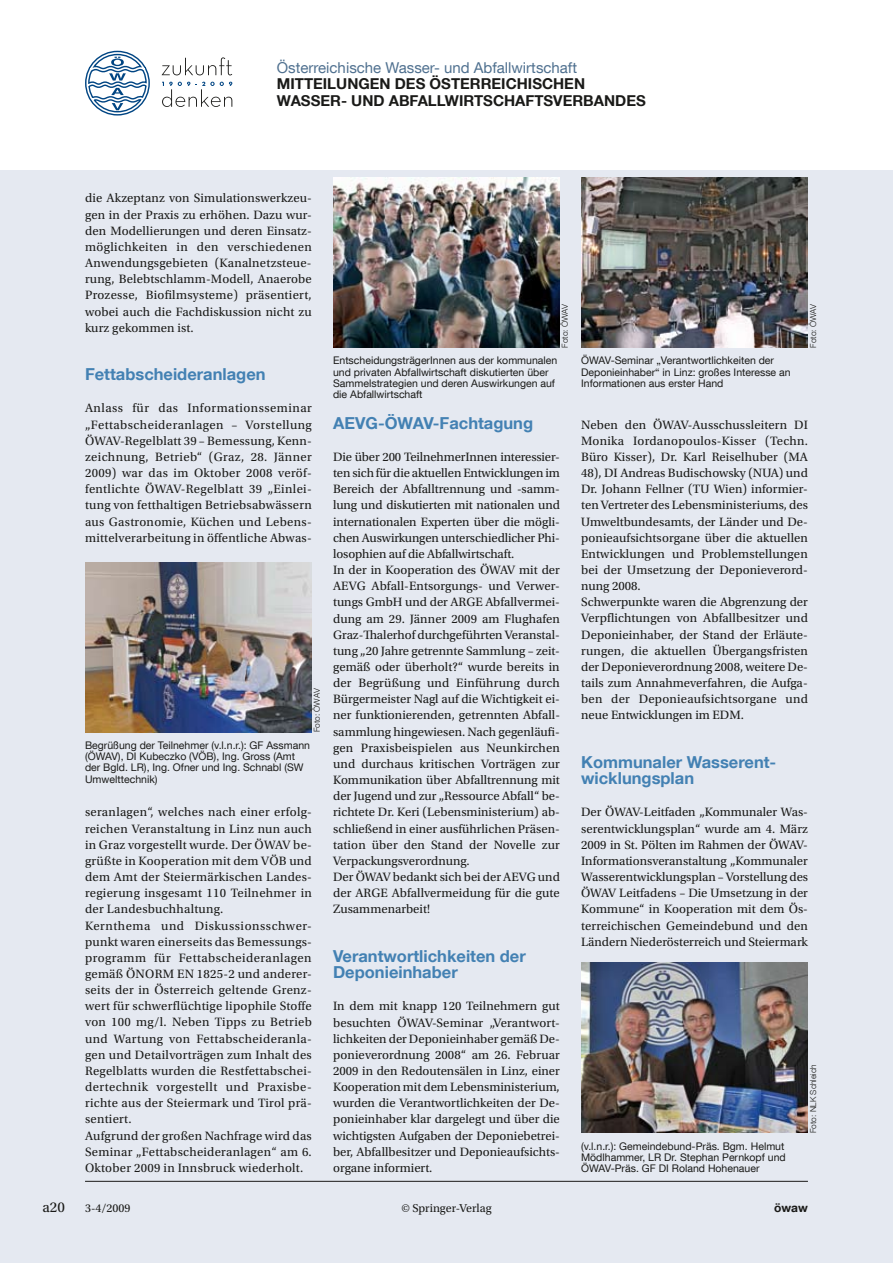
<style>
.page{position:relative;width:893px;height:1263px;background:#fff}
.page>*{position:absolute;margin:0;border:0;box-sizing:border-box;transform-origin:0 0}
.t1{font:700 16.5px/16.2px "Helvetica Neue LT Com";color:#4381b3}
.t2{font:700 15px/16.5px "Helvetica Neue LT Com";color:#1a1a18}
.t3{font:15px "Helvetica Neue LT Com";color:#4f708f}
.t4{font:15px "Utopia Std";color:#1a1a18}
.t5{font:12.75px/16.2px "Utopia Std";letter-spacing:.005em;color:#1a1a18;text-align:justify}
.t6{font:12px "Utopia Std";color:#1a1a18}
.t7{font:700 12px "Helvetica Neue LT Com";color:#1a1a18}
.t8{font:10.5px/11.2px "Helvetica Neue LT Com";color:#1a1a18}
.t9{font:300 8.25px "Helvetica Neue LT Com";color:#1a1a18}
</style>
<div class="page">
<div style="left:0;top:170px;width:893px;height:1093px;background:#e5e9f1"></div>
<hr style="left:85px;top:1181px;width:723px;height:1px;background:#1a1a18">
<svg style="left:85px;top:51px;width:65px;height:65px"></svg>
<svg style="left:162px;top:57px;width:70px;height:18px"></svg>
<svg style="left:162px;top:82px;width:70px;height:25px"></svg>
<img style="left:85px;top:562px;width:227px;height:170px">
<img style="left:581px;top:178px;width:227px;height:170px">
<img style="left:581px;top:963px;width:227px;height:170px">
<img style="left:333px;top:178px;width:227px;height:170px">
<p class="t3" style="left:277px;top:58px;width:302px">Österreichische Wasser- und Abfallwirtschaft</p>
<p class="t2" style="left:277px;top:75px;width:370px">MITTEILUNGEN DES ÖSTERREICHISCHEN<br>WASSER- UND ABFALLWIRTSCHAFTSVERBANDES</p>
<p class="t5" style="left:85px;top:190px;width:228px">die Akzeptanz von Simulationswerkzeu&shy;gen in der Praxis zu erhöhen. Dazu wur&shy;den Modellierungen und deren Einsatz&shy;möglichkeiten in den verschiedenen Anwendungsgebieten (Kanalnetzsteue&shy;rung, Belebtschlamm-Modell, Anaerobe Prozesse, Biofilmsysteme) präsentiert, wobei auch die Fachdiskussion nicht zu kurz gekommen ist.</p>
<p class="t1" style="left:85px;top:366px;width:182px">Fettabscheideranlagen</p>
<p class="t5" style="left:85px;top:400px;width:228px">Anlass für das Informationsseminar „Fettabscheideranlagen – Vorstellung ÖWAV-Regelblatt 39 – Bemessung, Kenn&shy;zeichnung, Betrieb“ (Graz, 28. Jänner 2009) war das im Oktober 2008 veröf&shy;fentlichte ÖWAV-Regelblatt 39 „Einlei&shy;tung von fetthaltigen Betriebsabwässern aus Gastronomie, Küchen und Lebens&shy;mittelverarbeitung in öffentliche Abwas-</p>
<p class="t9" style="left:312px;top:732px;width:45px;rotate:-90deg">Foto: ÖWAV</p>
<p class="t8" style="left:85px;top:739px;width:227px">Begrüßung der Teilnehmer (v.l.n.r.): GF Assmann (ÖWAV), DI Kubeczko (VÖB), Ing. Gross (Amt der Bgld. LR), Ing. Ofner und Ing. Schnabl (SW Umwelttechnik)</p>
<p class="t5" style="left:85px;top:804px;width:228px;text-align:left">seranlagen“, welches nach einer erfolg&shy;reichen Veranstaltung in Linz nun auch in Graz vorgestellt wurde. Der ÖWAV be&shy;grüßte in Kooperation mit dem VÖB und dem Amt der Steiermärkischen Landes&shy;regierung insgesamt 110 Teilnehmer in der Landesbuchhaltung.<br>Kernthema und Diskussionsschwer&shy;punkt waren einerseits das Bemessungs&shy;programm für Fettabscheideranlagen gemäß ÖNORM EN 1825-2 und anderer&shy;seits der in Österreich geltende Grenz&shy;wert für schwerflüchtige lipophile Stoffe von 100 mg/l. Neben Tipps zu Betrieb und Wartung von Fettabscheideranla&shy;gen und Detailvorträgen zum Inhalt des Regelblatts wurden die Restfettabschei&shy;dertechnik vorgestellt und Praxisbe&shy;richte aus der Steiermark und Tirol prä&shy;sentiert.<br>Aufgrund der großen Nachfrage wird das Seminar „Fettabscheideranlagen“ am 6.<br>Oktober 2009 in Innsbruck wiederholt.</p>
<p class="t9" style="left:560px;top:348px;width:45px;rotate:-90deg">Foto: ÖWAV</p>
<p class="t8" style="left:333px;top:355px;width:226px">EntscheidungsträgerInnen aus der kommunalen und privaten Abfallwirtschaft diskutierten über Sammelstrategien und deren Auswirkungen auf die Abfallwirtschaft</p>
<p class="t1" style="left:333px;top:414px;width:202px">AEVG-ÖWAV-Fachtagung</p>
<p class="t5" style="left:333px;top:449px;width:228px;text-align:left">Die über 200 TeilnehmerInnen interessier&shy;ten sich für die aktuellen Entwicklungen im Bereich der Abfalltrennung und -samm&shy;lung und diskutierten mit nationalen und internationalen Experten über die mögli&shy;chen Auswirkungen unterschiedlicher Phi&shy;losophien auf die Abfallwirtschaft.<br>In der in Kooperation des ÖWAV mit der AEVG Abfall-Entsorgungs- und Verwer&shy;tungs GmbH und der ARGE Abfallvermei&shy;dung am 29. Jänner 2009 am Flughafen Graz-Thalerhof durchgeführten Veranstal&shy;tung „20 Jahre getrennte Sammlung – zeit&shy;gemäß oder überholt?“ wurde bereits in der Begrüßung und Einführung durch Bürgermeister Nagl auf die Wichtigkeit ei&shy;ner funktionierenden, getrennten Abfall&shy;sammlung hingewiesen. Nach gegenläufi&shy;gen Praxisbeispielen aus Neunkirchen und durchaus kritischen Vorträgen zur Kommunikation über Abfalltrennung mit der Jugend und zur „Ressource Abfall“ be&shy;richtete Dr. Keri (Lebensministerium) ab&shy;schließend in einer ausführlichen Präsen&shy;tation über den Stand der Novelle zur Verpackungsverordnung.<br>Der ÖWAV bedankt sich bei der AEVG und der ARGE Abfallvermeidung für die gute Zusammenarbeit!</p>
<p class="t1" style="left:333px;top:947px;width:194px">Verantwortlichkeiten der<br>Deponieinhaber</p>
<p class="t5" style="left:333px;top:998px;width:228px">In dem mit knapp 120 Teilnehmern gut besuchten ÖWAV-Seminar „Verantwort&shy;lichkeiten der Deponieinhaber gemäß De&shy;ponieverordnung 2008“ am 26. Februar 2009 in den Redoutensälen in Linz, einer Kooperation mit dem Lebensministerium, wurden die Verantwortlichkeiten der De&shy;ponieinhaber klar dargelegt und über die wichtigsten Aufgaben der Deponiebetrei&shy;ber, Abfallbesitzer und Deponieaufsichts&shy;organe informiert.</p>
<p class="t8" style="left:581px;top:355px;width:211px">ÖWAV-Seminar „Verantwortlichkeiten der<br>Deponieinhaber“ in Linz: großes Interesse an<br>Informationen aus erster Hand</p>
<p class="t9" style="left:808px;top:348px;width:45px;rotate:-90deg">Foto: ÖWAV</p>
<p class="t5" style="left:581px;top:417px;width:228px;text-align:left">Neben den ÖWAV-Ausschussleitern DI Monika Iordanopoulos-Kisser (Techn.<br>Büro Kisser), Dr. Karl Reiselhuber (MA 48), DI Andreas Budischowsky (NUA) und Dr. Johann Fellner (TU Wien) informier&shy;ten Vertreter des Lebensministeriums, des Umweltbundesamts, der Länder und De&shy;ponieaufsichtsorgane über die aktuellen Entwicklungen und Problemstellungen bei der Umsetzung der Deponieverord&shy;nung 2008.<br>Schwerpunkte waren die Abgrenzung der Verpflichtungen von Abfallbesitzer und Deponieinhaber, der Stand der Erläute&shy;rungen, die aktuellen Übergangsfristen der Deponieverordnung 2008, weitere De&shy;tails zum Annahmeverfahren, die Aufga&shy;ben der Deponieaufsichtsorgane und neue Entwicklungen im EDM.</p>
<p class="t1" style="left:581px;top:753px;width:197px">Kommunaler Wasserent&shy;wicklungsplan</p>
<p class="t5" style="left:581px;top:804px;width:228px">Der ÖWAV-Leitfaden „Kommunaler Was&shy;serentwicklungsplan“ wurde am 4. März 2009 in St. Pölten im Rahmen der ÖWAV-Informationsveranstaltung „Kommunaler Wasserentwicklungsplan – Vorstellung des ÖWAV Leitfadens – Die Umsetzung in der Kommune“ in Kooperation mit dem Ös&shy;terreichischen Gemeindebund und den Ländern Niederösterreich und Steiermark</p>
<p class="t8" style="left:581px;top:1140px;width:206px">(v.l.n.r.): Gemeindebund-Präs. Bgm. Helmut<br>Mödlhammer, LR Dr. Stephan Pernkopf und<br>ÖWAV-Präs. GF DI Roland Hohenauer</p>
<p class="t9" style="left:808px;top:1133px;width:70px;rotate:-90deg">Foto: NLK Schleich</p>
<p class="t4" style="left:43px;top:1199px;width:24px">a20</p>
<p class="t6" style="left:85px;top:1201px;width:47px">3-4/2009</p>
<p class="t6" style="left:401px;top:1201px;width:92px">© Springer-Verlag</p>
<p class="t7" style="left:774px;top:1200px;width:35px">öwaw</p>
</div>
